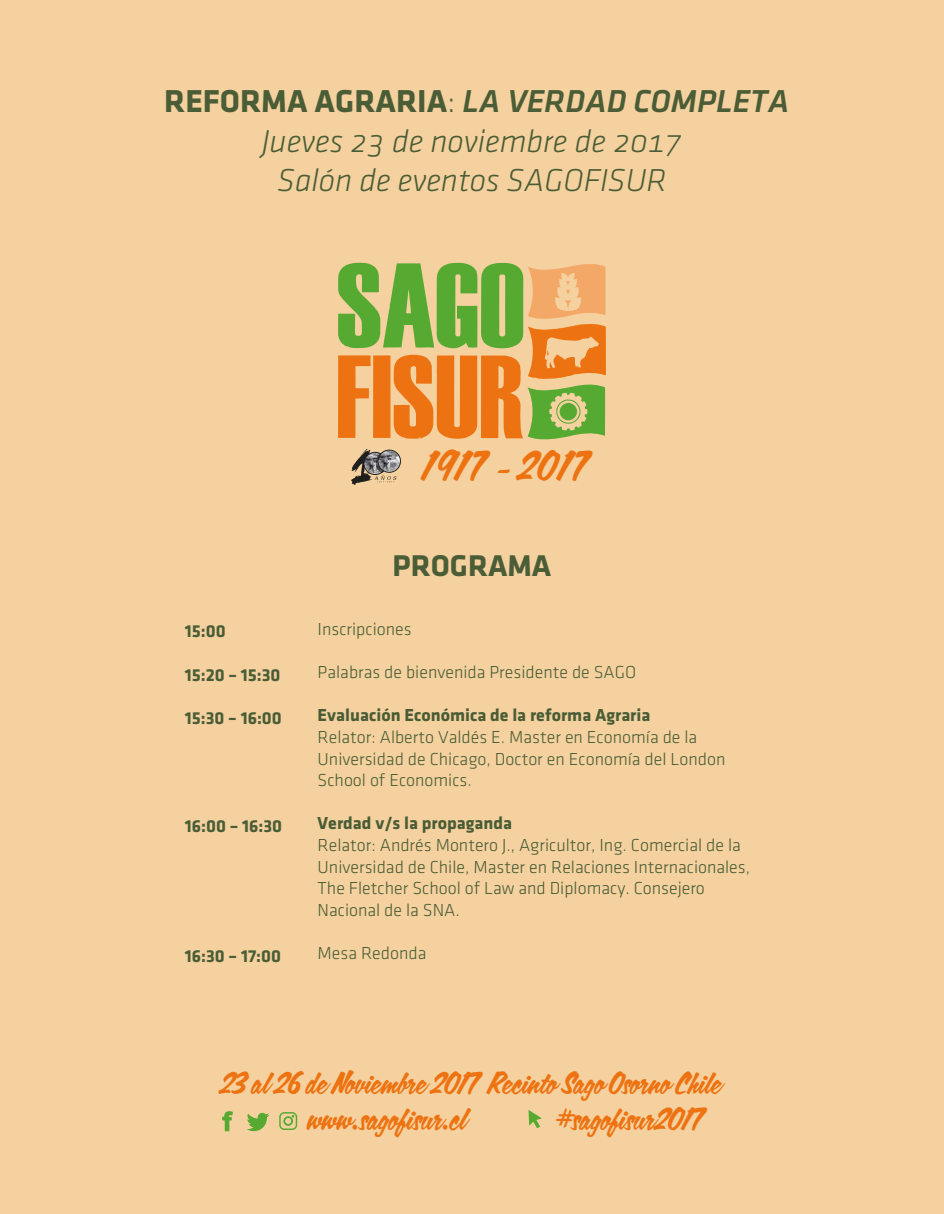
<style>
.page{position:relative;width:944px;height:1214px;background:#fff}
.page>*{position:absolute;margin:0;border:0;box-sizing:border-box;transform-origin:0 0}
.t1{font:38.25px "Calgary Script OT";letter-spacing:.05em;color:#ed7312}
.t2{font:32.85px/39.5px "Klavika Light Italic OSTF";color:#4a5d36;text-align:center}
.t3{font:italic 500 32.85px "Klavika";color:#4a5d36}
.t4{font:700 31.05px "Klavika";color:#4a5d36}
.t5{font:28.95px "Calgary Script OT";color:#ed7312}
.t6{font:28.5px "Calgary Script OT";color:#ed7312}
.t7{font:300 18px/21.6px "Klavika";color:#4a5d36}
.t8{font:300 18px/21.6px "Klavika";color:#495c35}
.t9{font:700 18px "Klavika";color:#495c35}
.t10{font:700 18px "Klavika";color:#4a5d36}
.s1{font-weight:700;font-style:normal}
.s2{font-weight:300;font-style:normal}
</style>
<div class="page">
<div style="left:0;top:0;width:943px;height:1213px;background:#f4d19f"></div>
<svg style="left:338px;top:262px;width:268px;height:177px"></svg>
<svg style="left:351px;top:449px;width:50px;height:36px"></svg>
<svg style="left:222px;top:1111px;width:11px;height:20px"></svg>
<svg style="left:247px;top:1112px;width:22px;height:19px"></svg>
<svg style="left:279px;top:1112px;width:18px;height:18px"></svg>
<svg style="left:528px;top:1110px;width:14px;height:18px"></svg>
<h2 class="t3" style="left:164px;top:84px;width:626px"><span class="s1">REFORMA AGRARIA</span><span class="s2">:</span> LA VERDAD COMPLETA</h2>
<h2 class="t2" style="left:262px;top:122px;width:422px">Jueves 23 de noviembre de 2017<br>Salón de eventos SAGOFISUR</h2>
<h1 class="t1" style="left:422px;top:441px;width:165px">1917 - 2017</h1>
<p class="t10" style="left:185px;top:621px;width:42px">15:00</p>
<p class="t10" style="left:185px;top:665px;width:97px">15:20 – 15:30</p>
<p class="t10" style="left:185px;top:708px;width:98px">15:30 – 16:00</p>
<p class="t10" style="left:185px;top:816px;width:99px">16:00 – 16:30</p>
<p class="t10" style="left:185px;top:945px;width:98px">16:30 – 17:00</p>
<h3 class="t4" style="left:392px;top:549px;width:160px">PROGRAMA</h3>
<p class="t7" style="left:317px;top:618px;width:95px">Inscripciones</p>
<p class="t7" style="left:317px;top:661px;width:320px">Palabras de bienvenida Presidente de SAGO</p>
<p class="t9" style="left:317px;top:705px;width:334px">Evaluación Económica de la reforma Agraria</p>
<p class="t7" style="left:317px;top:726px;width:409px">Relator: Alberto Valdés E. Master en Economía de la<br>Universidad de Chicago, Doctor en Economía del London<br>School of Economics.</p>
<p class="t9" style="left:317px;top:813px;width:196px">Verdad v/s la propaganda</p>
<p class="t8" style="left:317px;top:834px;width:434px">Relator: Andrés Montero J., Agricultor, Ing. Comercial de la Universidad de Chile, Master en Relaciones Internacionales, The Fletcher School of Law and Diplomacy. Consejero Nacional de la SNA.</p>
<p class="t7" style="left:317px;top:942px;width:110px">Mesa Redonda</p>
<h3 class="t6" style="left:219px;top:1064px;width:503px">23 al 26 de Noviembre 2017 Recinto Sago Osorno Chile</h3>
<h3 class="t5" style="left:307px;top:1100px;width:160px">www.sagofisur.cl</h3>
<h3 class="t5" style="left:554px;top:1100px;width:149px">#sagofisur2017</h3>
</div>
